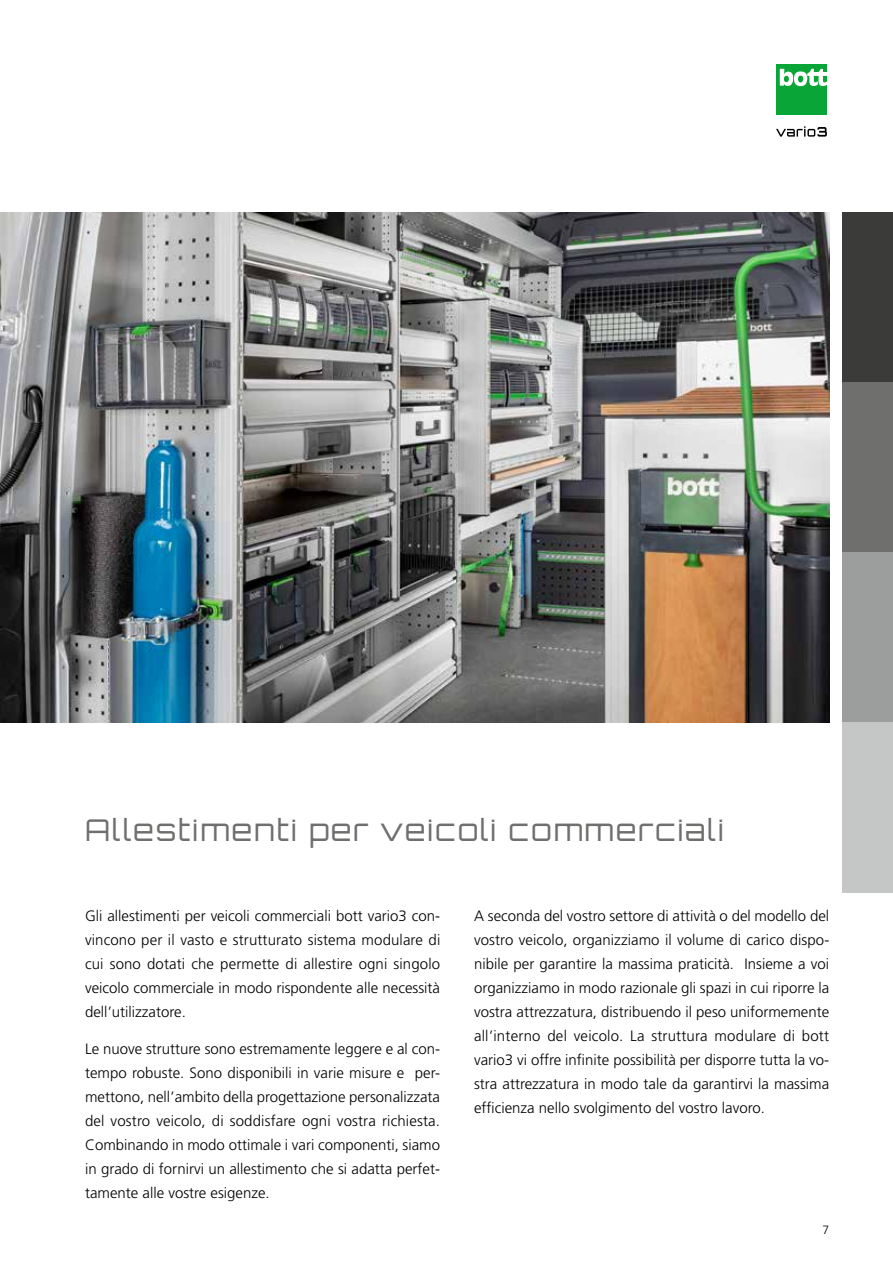
<style>
.page{position:relative;width:893px;height:1263px;background:#fff}
.page>*{position:absolute;margin:0;border:0;box-sizing:border-box;transform-origin:0 0}
.t1{font:300 30px "Orbitron CE";letter-spacing:.06em;color:#6f6f6e}
.t2{font:300 15px/24px "Frutiger LT Pro";color:#000;text-align:justify}
.t3{font:300 12px "Frutiger LT Pro";color:#000}
</style>
<div class="page">
<div style="left:842px;top:213px;width:51px;height:170px;background:#3b3b3a"></div>
<div style="left:842px;top:383px;width:51px;height:170px;background:#6f6f6e"></div>
<div style="left:842px;top:553px;width:51px;height:170px;background:#9c9d9d"></div>
<div style="left:842px;top:723px;width:51px;height:170px;background:#c5c6c6"></div>
<div style="left:776px;top:64px;width:51px;height:51px;background:#0aa537"></div>
<svg style="left:780px;top:69px;width:47px;height:17px"></svg>
<svg style="left:776px;top:126px;width:51px;height:11px"></svg>
<img style="left:0;top:213px;width:829px;height:510px">
<h1 class="t1" style="left:85px;top:812px;width:641px">Allestimenti per veicoli commerciali</h1>
<p class="t2" style="left:85px;top:904px;width:357px">Gli allestimenti per veicoli commerciali bott vario3 con&shy;vincono per il vasto e strutturato sistema modulare di cui sono dotati che permette di allestire ogni singolo veicolo commerciale in modo rispondente alle necessità dell’utilizzatore.</p>
<p class="t2" style="left:85px;top:1037px;width:357px">Le nuove strutture sono estremamente leggere e al con&shy;tempo robuste. Sono disponibili in varie misure e per&shy;mettono, nell’ambito della progettazione personalizzata del vostro veicolo, di soddisfare ogni vostra richiesta.<br>Combinando in modo ottimale i vari componenti, siamo in grado di fornirvi un allestimento che si adatta perfet&shy;tamente alle vostre esigenze.</p>
<p class="t2" style="left:474px;top:904px;width:357px">A seconda del vostro settore di attività o del modello del vostro veicolo, organizziamo il volume di carico dispo&shy;nibile per garantire la massima praticità. Insieme a voi organizziamo in modo razionale gli spazi in cui riporre la vostra attrezzatura, distribuendo il peso uniformemente all’interno del veicolo. La struttura modulare di bott vario3 vi offre infinite possibilità per disporre tutta la vo&shy;stra attrezzatura in modo tale da garantirvi la massima efficienza nello svolgimento del vostro lavoro.</p>
<p class="t3" style="left:822px;top:1222px;width:8px">7</p>
</div>
